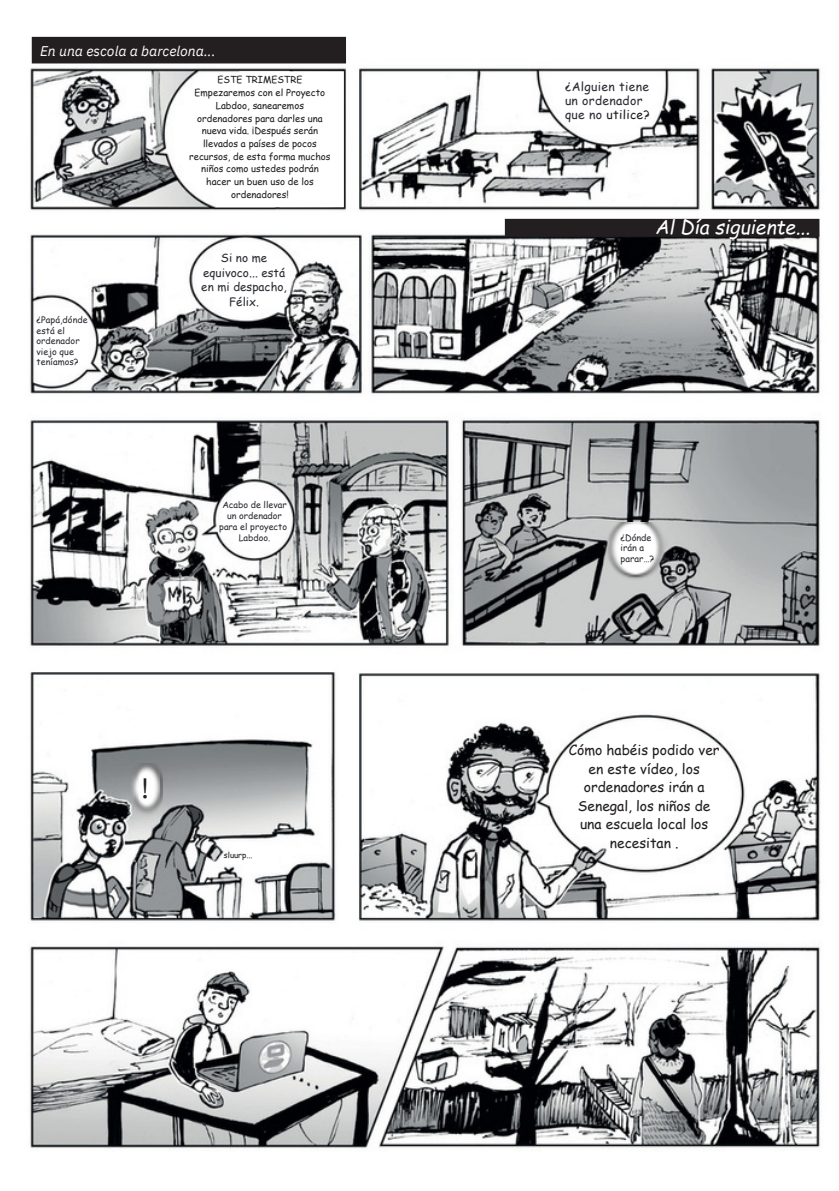
<style>
.page{position:relative;width:839px;height:1191px;background:#fff}
.page>*{position:absolute;margin:0;border:0;box-sizing:border-box;transform-origin:0 0}
.t1{font:28px "IBM Plex Sans";color:#231f20}
.t2{font:italic 19.2px "Comic Sans MS";color:#fff}
.t3{font:italic 14px "IBM Plex Sans";color:#fff}
.t4{font:13.8px/18.6px "Comic Sans MS";color:#231f20;text-align:center}
.t5{font:12.2px/14.2px "Comic Sans MS";letter-spacing:.025em;color:#2c2e35}
.t6{font:11.6px/14.6px "Comic Sans MS";letter-spacing:.005em;color:#2c2e35;text-align:center}
.t7{font:9.6px/12.6px "Comic Sans MS";color:#231f20;text-align:center}
.t8{font:9px/10.4px "Comic Sans MS";color:#2c2e35}
.t9{font:8px "Comic Sans MS";color:#231f20}
.s1{color:#231f20}
</style>
<div class="page">
<img style="left:30px;top:58px;width:791px;height:1091px">
<img style="left:128px;top:764px;width:34px;height:52px">
<div style="left:32px;top:37px;width:314px;height:26px;background:#231f20"></div>
<svg style="left:215px;top:71px;width:129px;height:136px"></svg>
<div style="left:505px;top:219px;width:314px;height:18px;background:#231f20"></div>
<img style="left:606px;top:522px;width:62px;height:58px">
<p class="t3" style="left:40px;top:42px;width:177px">En una escola a barcelona...</p>
<h3 class="t7" style="left:189px;top:73px;width:143px">ESTE TRIMESTRE<br>Empezaremos con el Proyecto<br>Labdoo, sanearemos ordenadores para darles una nueva vida. ¡Después serán llevados a países de pocos recursos, de esta forma muchos niños como ustedes podrán hacer un buen uso de los ordenadores!</h3>
<p class="t8" style="left:37px;top:314px;width:53px">¿Papá,dónde está el ordenador viejo que teníamos?</p>
<h4 class="t6" style="left:201px;top:250px;width:87px">Si no me equivoco... está en mi despacho,<br>Félix.</h4>
<h4 class="t8" style="left:219px;top:499px;width:69px;line-height:11.2px;text-align:center">Acabo de llevar un ordenador para el proyecto</h4>
<p class="t8" style="left:239px;top:533px;width:33px">Labdoo.</p>
<p class="t1" style="left:141px;top:769px;width:9px">!</p>
<h4 class="t9" style="left:224px;top:849px;width:30px">sluurp...</h4>
<h3 class="t5" style="left:565px;top:79px;width:86px">¿Alguien tiene un ordenador que no <span class="s1">utilice</span>?</h3>
<h1 class="t2" style="left:655px;top:213px;width:156px">Al Día siguiente...</h1>
<p class="t8" style="left:620px;top:532px;width:35px">¿Dónde irán a parar…?</p>
<p class="t4" style="left:568px;top:740px;width:152px">Cómo habéis podido ver en este vídeo, los ordenadores irán a<br>Senegal, los niños de una escuela local los necesitan .</p>
</div>
